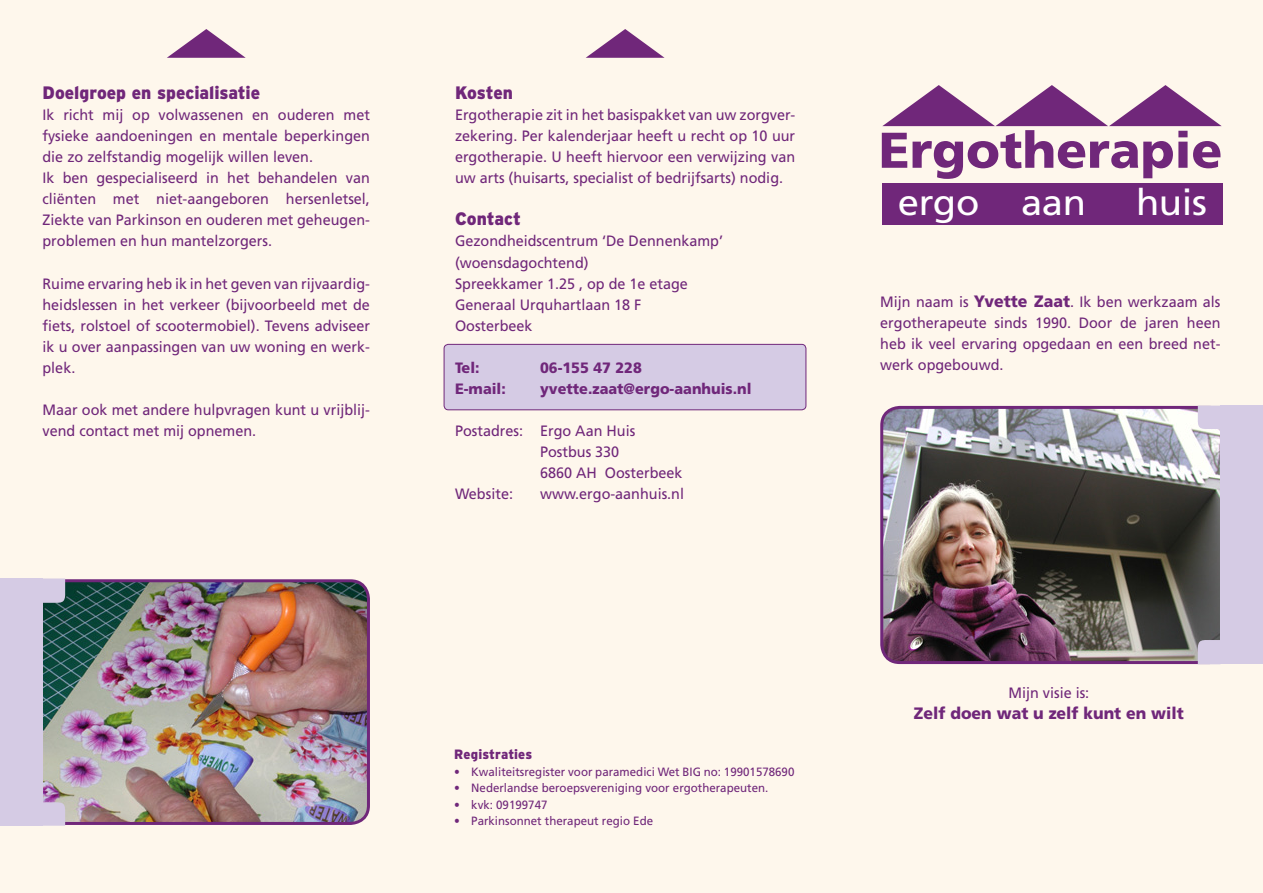
<style>
.page{position:relative;width:1263px;height:893px;background:#fef7ec}
.page>*{position:absolute;margin:0;border:0;box-sizing:border-box;transform-origin:0 0}
.t1{font:900 50.1px "Frutiger";color:#70277a}
.t2{font:36.3px "Frutiger";letter-spacing:-.015em;color:#fff;scale:1.05 1}
.t3{font:900 18px "Interstate";color:#70277a;scale:.96 1}
.t4{font:900 16.5px "Frutiger";color:#70277a;scale:.96 1}
.t5{font:15px/21px "Frutiger";color:#70277a;text-align:justify;scale:.96 1}
.t6{font:900 15px "Frutiger";color:#70277a;scale:.96 1}
.t7{font:900 13.5px "Interstate";letter-spacing:.005em;color:#70277a;scale:.96 1}
.t8{font:12px "Frutiger";color:#70277a;scale:.96 1}
.s1{font-weight:900;font-size:16.5px}
</style>
<div class="page">
<div style="left:444px;top:344px;width:362px;height:66px;background:#d5cbe4;border-radius:4px"></div>
<div style="left:444px;top:344px;width:362px;height:66px;border:1px solid #70277a;border-radius:4px"></div>
<img style="left:884px;top:410px;width:336px;height:250px">
<div style="left:880px;top:406px;width:348px;height:258px;border:3px solid #70277a;border-radius:18px"></div>
<div style="left:882px;top:184px;width:340px;height:41px;background:#70277a"></div>
<svg style="left:882px;top:85px;width:340px;height:41px"></svg>
<svg style="left:586px;top:29px;width:78px;height:29px"></svg>
<svg style="left:167px;top:29px;width:79px;height:29px"></svg>
<img style="left:43px;top:583px;width:325px;height:238px">
<div style="left:32px;top:579px;width:338px;height:246px;border:3px solid #70277a;border-radius:18px"></div>
<div style="left:0;top:578px;width:43px;height:248px;background:#d5cbe4"></div>
<svg style="left:43px;top:802px;width:22px;height:24px"></svg>
<svg style="left:43px;top:578px;width:22px;height:25px"></svg>
<div style="left:1220px;top:406px;width:43px;height:258px;background:#d5cbe4"></div>
<svg style="left:1197px;top:406px;width:23px;height:23px"></svg>
<svg style="left:1197px;top:640px;width:23px;height:24px"></svg>
<p class="t3" style="left:43px;top:83px;width:228px">Doelgroep en specialisatie</p>
<p class="t5" style="left:43px;top:105px;width:343px;text-align:left">Ik richt mij op volwassenen en ouderen met fysieke aandoeningen en mentale beperkingen die zo zelfstandig mogelijk willen leven.<br>Ik ben gespecialiseerd in het behandelen van cliënten met niet-aangeboren hersenletsel, Ziekte van Parkinson en ouderen met geheugen&shy;problemen en hun mantelzorgers.</p>
<p class="t5" style="left:43px;top:273px;width:343px">Ruime ervaring heb ik in het geven van rijvaardig&shy;heidslessen in het verkeer (bijvoorbeeld met de fiets, rolstoel of scootermobiel). Tevens adviseer ik u over aanpassingen van uw woning en werk&shy;plek.</p>
<p class="t5" style="left:43px;top:399px;width:343px">Maar ook met andere hulpvragen kunt u vrijblij&shy;vend contact met mij opnemen.</p>
<p class="t3" style="left:455px;top:83px;width:62px">Kosten</p>
<p class="t5" style="left:455px;top:105px;width:356px">Ergotherapie zit in het basispakket van uw zorgver&shy;zekering. Per kalenderjaar heeft u recht op 10 uur ergotherapie. U heeft hiervoor een verwijzing van uw arts (huisarts, specialist of bedrijfsarts) nodig.</p>
<p class="t3" style="left:455px;top:209px;width:70px">Contact</p>
<p class="t5" style="left:455px;top:231px;width:281px;text-align:left">Gezondheidscentrum ‘De Dennenkamp’ (woensdagochtend)<br>Spreekkamer 1.25 , op de 1e etage<br>Generaal Urquhartlaan 18 F<br>Oosterbeek</p>
<p class="t6" style="left:455px;top:358px;width:27px">Tel:</p>
<p class="t6" style="left:540px;top:358px;width:107px">06-155 47 228</p>
<p class="t6" style="left:455px;top:379px;width:54px">E-mail:</p>
<p class="t6" style="left:540px;top:379px;width:222px">yvette.zaat@ergo-aanhuis.nl</p>
<p class="t5" style="left:455px;top:420px;width:189px">Postadres: Ergo Aan Huis</p>
<p class="t5" style="left:540px;top:441px;width:84px">Postbus 330</p>
<p class="t5" style="left:540px;top:462px;width:150px">6860 AH Oosterbeek</p>
<p class="t5" style="left:455px;top:483px;width:62px">Website:</p>
<p class="t5" style="left:540px;top:483px;width:152px">www.ergo-aanhuis.nl</p>
<p class="t7" style="left:454px;top:747px;width:83px">Registraties</p>
<p class="t8" style="left:454px;top:764px;width:356px">• Kwaliteitsregister voor paramedici Wet BIG no: 19901578690</p>
<p class="t8" style="left:454px;top:781px;width:329px">• Nederlandse beroepsvereniging voor ergotherapeuten.</p>
<p class="t8" style="left:454px;top:797px;width:99px">• kvk: 09199747</p>
<p class="t8" style="left:454px;top:814px;width:209px">• Parkinsonnet therapeut regio Ede</p>
<h1 class="t1" style="left:879px;top:120px;width:345px">Ergotherapie</h1>
<h2 class="t2" style="left:898px;top:181px;width:181px">ergo aan</h2>
<h2 class="t2" style="left:1136px;top:181px;width:69px">huis</h2>
<p class="t5" style="left:880px;top:291px;width:356px">Mijn naam is <span class="s1">Yvette Zaat</span>. Ik ben werkzaam als ergotherapeute sinds 1990. Door de jaren heen heb ik veel ervaring opgedaan en een breed net&shy;werk opgebouwd.</p>
<p class="t5" style="left:1008px;top:683px;width:86px">Mijn visie is:</p>
<p class="t4" style="left:914px;top:704px;width:283px">Zelf doen wat u zelf kunt en wilt</p>
</div>
